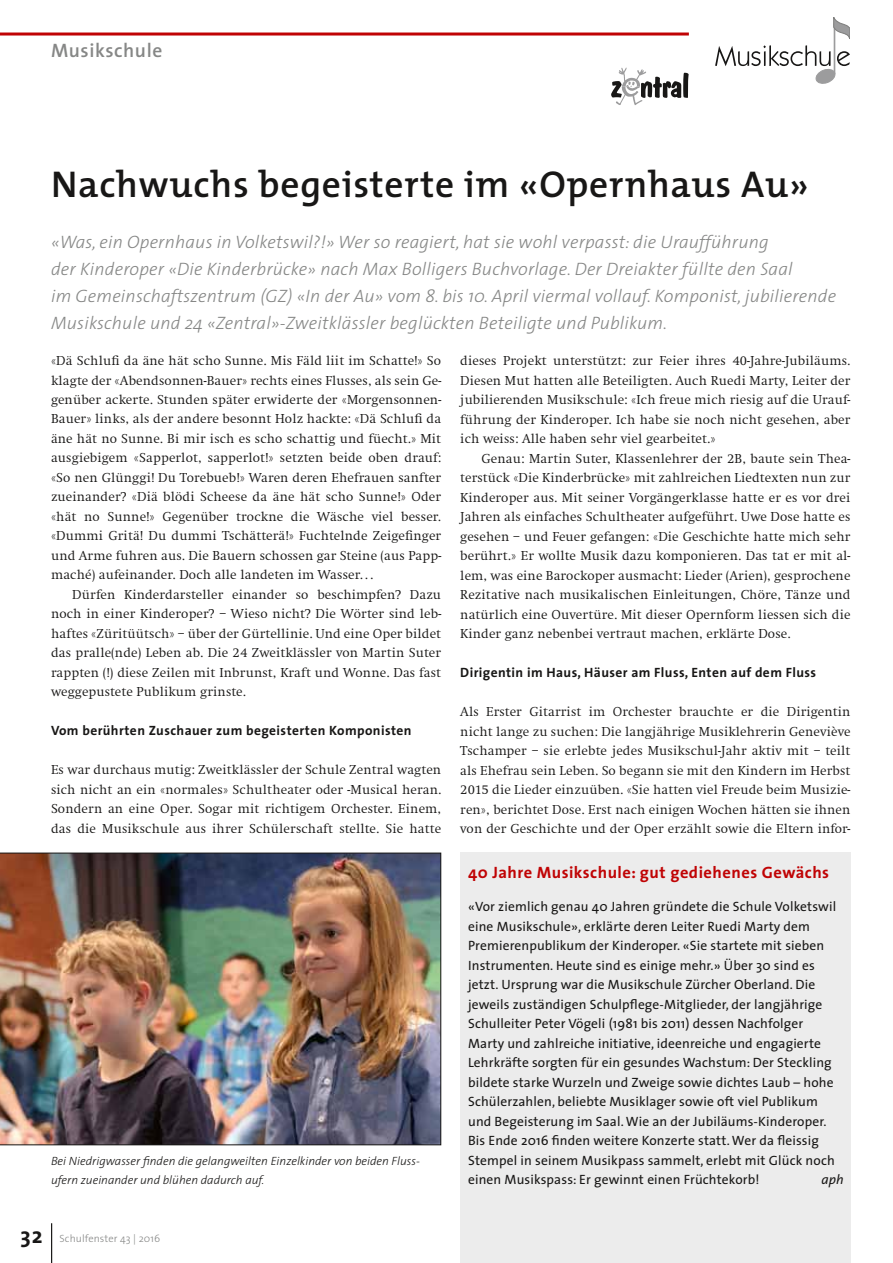
<style>
.page{position:relative;width:893px;height:1263px;background:#fff}
.page>*{position:absolute;margin:0;border:0;box-sizing:border-box;transform-origin:0 0}
.t1{font:600 37.5px "The Mix";letter-spacing:.02em;color:#181716}
.t2{font:600 19.5px "The Sans";letter-spacing:.03em;color:#868786}
.t3{font:italic 300 18px/27px "The Sans";letter-spacing:.01em;color:#868786}
.t4{font:700 16.5px "The Sans";letter-spacing:.03em;color:#c00304}
.t5{font:300 13.5px/19.5px "Swift";letter-spacing:.01em;color:#181716;text-align:justify}
.t6{font:13.5px/19.5px "The Sans";letter-spacing:.01em;color:#181716}
.t7{font:700 13.5px "The Sans";letter-spacing:.03em;color:#181716}
.t8{font:italic 13.5px "The Sans";color:#181716}
.t9{font:italic 300 12px/19.5px "The Sans";color:#181716}
.t10{font:300 10.5px "The Sans";letter-spacing:.01em;color:#868786}
.s1{font-weight:700;font-size:22.5px;color:#181716}
</style>
<div class="page">
<hr style="left:0;top:33px;width:689px;height:3px;background:#c00304">
<hr style="left:51px;top:1223px;width:1px;height:40px;background:#181716">
<img style="left:0;top:853px;width:441px;height:292px">
<svg style="left:715px;top:45px;width:135px;height:39px"></svg>
<hr style="left:834px;top:23px;width:1px;height:51px;background:#9c9c9d">
<svg style="left:834px;top:17px;width:16px;height:22px"></svg>
<svg style="left:611px;top:68px;width:78px;height:37px"></svg>
<div style="left:460px;top:853px;width:390px;height:410px;background:#ececec"></div>
<p class="t2" style="left:51px;top:34px;width:113px">Musikschule</p>
<p class="t1" style="left:51px;top:153px;width:759px">Nachwuchs begeisterte im «Opernhaus Au»</p>
<p class="t3" style="left:51px;top:228px;width:787px">«Was, ein Opernhaus in Volketswil?!» Wer so reagiert, hat sie wohl verpasst: die Uraufführung<br>der Kinderoper «Die Kinderbrücke» nach Max Bolligers Buchvorlage. Der Dreiakter füllte den Saal<br>im Gemeinschaftszentrum (GZ) «In der Au» vom 8. bis 10. April viermal vollauf. Komponist, jubilierende Musikschule und 24 «Zentral»-Zweitklässler beglückten Beteiligte und Publikum.</p>
<p class="t5" style="left:460px;top:351px;width:392px">dieses Projekt unterstützt: zur Feier ihres 40-Jahre-Jubiläums.</p>
<p class="t5" style="left:460px;top:371px;width:392px">Diesen Mut hatten alle Beteiligten. Auch Ruedi Marty, Leiter der</p>
<p class="t5" style="left:460px;top:390px;width:392px">jubilierenden Musikschule: «Ich freue mich riesig auf die Urauf-</p>
<p class="t5" style="left:460px;top:410px;width:392px">führung der Kinderoper. Ich habe sie noch nicht gesehen, aber</p>
<p class="t5" style="left:460px;top:429px;width:257px">ich weiss: Alle haben sehr viel gearbeitet.»</p>
<p class="t5" style="left:482px;top:449px;width:370px">Genau: Martin Suter, Klassenlehrer der 2B, baute sein Thea-</p>
<p class="t5" style="left:460px;top:468px;width:392px">terstück «Die Kinderbrücke» mit zahlreichen Liedtexten nun zur</p>
<p class="t5" style="left:460px;top:488px;width:392px">Kinderoper aus. Mit seiner Vorgängerklasse hatte er es vor drei</p>
<p class="t5" style="left:460px;top:507px;width:392px">Jahren als einfaches Schultheater aufgeführt. Uwe Dose hatte es</p>
<p class="t5" style="left:460px;top:527px;width:392px">gesehen – und Feuer gefangen: «Die Geschichte hatte mich sehr</p>
<p class="t5" style="left:460px;top:546px;width:392px">berührt.» Er wollte Musik dazu komponieren. Das tat er mit al-</p>
<p class="t5" style="left:460px;top:566px;width:392px">lem, was eine Barockoper ausmacht: Lieder (Arien), gesprochene</p>
<p class="t5" style="left:460px;top:585px;width:392px">Rezitative nach musikalischen Einleitungen, Chöre, Tänze und</p>
<p class="t5" style="left:460px;top:605px;width:392px">natürlich eine Ouvertüre. Mit dieser Opernform liessen sich die</p>
<p class="t5" style="left:460px;top:624px;width:332px">Kinder ganz nebenbei vertraut machen, erklärte Dose.</p>
<p class="t7" style="left:460px;top:661px;width:357px">Dirigentin im Haus, Häuser am Fluss, Enten auf dem Fluss</p>
<p class="t5" style="left:460px;top:702px;width:392px">Als Erster Gitarrist im Orchester brauchte er die Dirigentin nicht lange zu suchen: Die langjährige Musiklehrerin Geneviève Tschamper – sie erlebte jedes Musikschul-Jahr aktiv mit – teilt als Ehefrau sein Leben. So begann sie mit den Kindern im Herbst 2015 die Lieder einzuüben. «Sie hatten viel Freude beim Musizie&shy;ren», berichtet Dose. Erst nach einigen Wochen hätten sie ihnen von der Geschichte und der Oper erzählt sowie die Eltern infor-</p>
<p class="t5" style="left:51px;top:351px;width:392px">«Dä Schlufi da äne hät scho Sunne. Mis Fäld liit im Schatte!» So</p>
<p class="t5" style="left:51px;top:371px;width:392px">klagte der «Abendsonnen-Bauer» rechts eines Flusses, als sein Ge-</p>
<p class="t5" style="left:51px;top:390px;width:392px">genüber ackerte. Stunden später erwiderte der «Morgensonnen-</p>
<p class="t5" style="left:51px;top:410px;width:392px">Bauer» links, als der andere besonnt Holz hackte: «Dä Schlufi da</p>
<p class="t5" style="left:51px;top:429px;width:392px">äne hät no Sunne. Bi mir isch es scho schattig und füecht.» Mit</p>
<p class="t5" style="left:51px;top:449px;width:392px">ausgiebigem «Sapperlot, sapperlot!» setzten beide oben drauf:</p>
<p class="t5" style="left:51px;top:468px;width:392px">«So nen Glünggi! Du Torebueb!» Waren deren Ehefrauen sanfter</p>
<p class="t5" style="left:51px;top:488px;width:392px">zueinander? «Diä blödi Scheese da äne hät scho Sunne!» Oder</p>
<p class="t5" style="left:51px;top:507px;width:392px">«hät no Sunne!» Gegenüber trockne die Wäsche viel besser.</p>
<p class="t5" style="left:51px;top:526px;width:392px">«Dummi Gritä! Du dummi Tschätterä!» Fuchtelnde Zeigefinger</p>
<p class="t5" style="left:51px;top:546px;width:392px">und Arme fuhren aus. Die Bauern schossen gar Steine (aus Papp-</p>
<p class="t5" style="left:51px;top:565px;width:324px">maché) aufeinander. Doch alle landeten im Wasser. . .</p>
<p class="t5" style="left:72px;top:585px;width:370px">Dürfen Kinderdarsteller einander so beschimpfen? Dazu</p>
<p class="t5" style="left:51px;top:604px;width:392px">noch in einer Kinderoper? – Wieso nicht? Die Wörter sind leb-</p>
<p class="t5" style="left:51px;top:624px;width:392px">haftes «Züritüütsch» – über der Gürtellinie. Und eine Oper bildet</p>
<p class="t5" style="left:51px;top:643px;width:392px">das pralle(nde) Leben ab. Die 24 Zweitklässler von Martin Suter</p>
<p class="t5" style="left:51px;top:663px;width:392px">rappten (!) diese Zeilen mit Inbrunst, Kraft und Wonne. Das fast</p>
<p class="t5" style="left:51px;top:682px;width:196px">weggepustete Publikum grinste.</p>
<p class="t7" style="left:51px;top:719px;width:362px">Vom berührten Zuschauer zum begeisterten Komponisten</p>
<p class="t5" style="left:51px;top:760px;width:392px">Es war durchaus mutig: Zweitklässler der Schule Zentral wagten sich nicht an ein «normales» Schultheater oder -Musical heran.<br>Sondern an eine Oper. Sogar mit richtigem Orchester. Einem, das die Musikschule aus ihrer Schülerschaft stellte. Sie hatte</p>
<p class="t9" style="left:51px;top:1150px;width:371px">Bei Niedrigwasser finden die gelangweilten Einzelkinder von beiden Fluss&shy;ufern zueinander und blühen dadurch auf.</p>
<p class="t10" style="left:20px;top:1230px;width:141px"><span class="s1">32</span> Schulfenster 43 | 2016</p>
<p class="t4" style="left:468px;top:859px;width:363px">40 Jahre Musikschule: gut gediehenes Gewächs</p>
<p class="t6" style="left:468px;top:896px;width:370px">«Vor ziemlich genau 40 Jahren gründete die Schule Volketswil eine Musikschule», erklärte deren Leiter Ruedi Marty dem Premierenpublikum der Kinderoper. «Sie startete mit sieben Instrumenten. Heute sind es einige mehr.» Über 30 sind es jetzt. Ursprung war die Musikschule Zürcher Oberland. Die jeweils zuständigen Schulpflege-Mitglieder, der langjährige Schulleiter Peter Vögeli (1981 bis 2011) dessen Nachfolger Marty und zahlreiche initiative, ideenreiche und engagierte Lehrkräfte sorgten für ein gesundes Wachstum: Der Steckling bildete starke Wurzeln und Zweige sowie dichtes Laub – hohe Schülerzahlen, beliebte Musiklager sowie oft viel Publikum und Begeisterung im Saal. Wie an der Jubiläums-Kinderoper.<br>Bis Ende 2016 finden weitere Konzerte statt. Wer da fleissig Stempel in seinem Musikpass sammelt, erlebt mit Glück noch einen Musikspass: Er gewinnt einen Früchtekorb!</p>
<p class="t8" style="left:821px;top:1168px;width:24px">aph</p>
</div>
